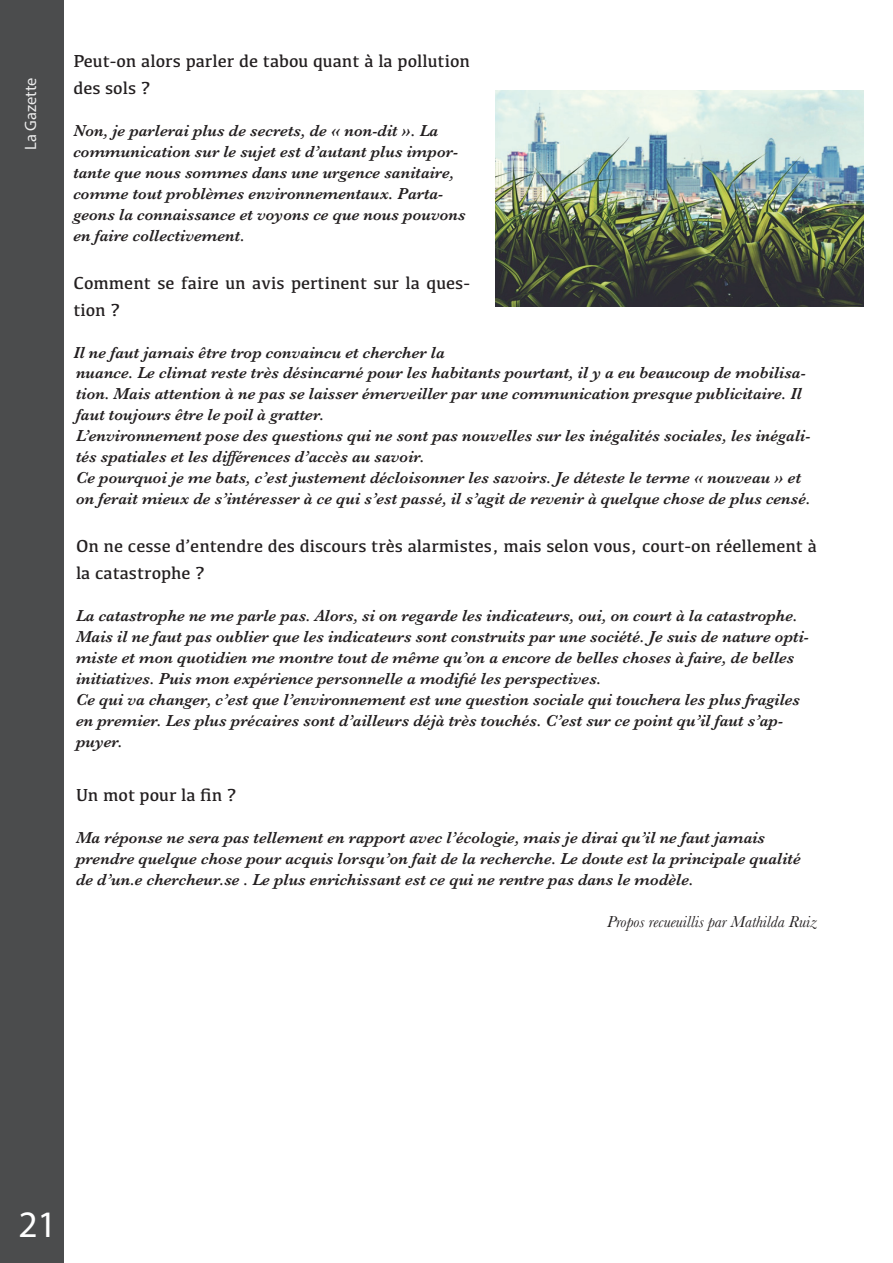
<style>
.page{position:relative;width:893px;height:1263px;background:#fff}
.page>*{position:absolute;margin:0;border:0;box-sizing:border-box;transform-origin:0 0}
.t1{font:37.5px "Myriad Pro";color:#fff}
.t2{font:18px/27px "Kefa";color:#231f20}
.t3{font:italic 600 16.5px/21px "Baskerville";color:#231f20}
.t4{font:italic 16.5px "Baskerville";color:#231f20}
.t5{font:16.5px "Myriad Pro";color:#fff}
</style>
<div class="page">
<div style="left:0;top:0;width:64px;height:1263px;background:#4b4c4d"></div>
<img style="left:495px;top:90px;width:369px;height:216px">
<p class="t5" style="left:20px;top:150px;width:74px;rotate:-90deg">La Gazette</p>
<p class="t2" style="left:73px;top:47px;width:398px">Peut-on alors parler de tabou quant à la pollution des sols ?</p>
<p class="t3" style="left:73px;top:120px;width:394px">Non, je parlerai plus de secrets, de « non-dit ». La communication sur le sujet est d’autant plus impor&shy;tante que nous sommes dans une urgence sanitaire, comme tout problèmes environnementaux. Parta&shy;geons la connaissance et voyons ce que nous pouvons en faire collectivement.</p>
<p class="t2" style="left:73px;top:269px;width:398px">Comment se faire un avis pertinent sur la ques&shy;tion ?</p>
<p class="t3" style="left:73px;top:342px;width:739px">Il ne faut jamais être trop convaincu et chercher la<br>nuance. Le climat reste très désincarné pour les habitants pourtant, il y a eu beaucoup de mobilisa&shy;tion. Mais attention à ne pas se laisser émerveiller par une communication presque publicitaire. Il faut toujours être le poil à gratter.<br>L’environnement pose des questions qui ne sont pas nouvelles sur les inégalités sociales, les inégali&shy;tés spatiales et les différences d’accès au savoir.<br>Ce pourquoi je me bats, c’est justement décloisonner les savoirs. Je déteste le terme « nouveau » et on ferait mieux de s’intéresser à ce qui s’est passé, il s’agit de revenir à quelque chose de plus censé.</p>
<p class="t2" style="left:76px;top:532px;width:742px">On ne cesse d’entendre des discours très alarmistes, mais selon vous, court-on réellement à la catastrophe ?</p>
<p class="t3" style="left:76px;top:606px;width:734px">La catastrophe ne me parle pas. Alors, si on regarde les indicateurs, oui, on court à la catastrophe.<br>Mais il ne faut pas oublier que les indicateurs sont construits par une société. Je suis de nature opti&shy;miste et mon quotidien me montre tout de même qu’on a encore de belles choses à faire, de belles initiatives. Puis mon expérience personnelle a modifié les perspectives.<br>Ce qui va changer, c’est que l’environnement est une question sociale qui touchera les plus fragiles en premier. Les plus précaires sont d’ailleurs déjà très touchés. C’est sur ce point qu’il faut s’ap&shy;puyer.</p>
<p class="t2" style="left:76px;top:781px;width:162px">Un mot pour la fin ?</p>
<p class="t3" style="left:76px;top:828px;width:726px">Ma réponse ne sera pas tellement en rapport avec l’écologie, mais je dirai qu’il ne faut jamais prendre quelque chose pour acquis lorsqu’on fait de la recherche. Le doute est la principale qualité de d’un.e chercheur.se . Le plus enrichissant est ce qui ne rentre pas dans le modèle.</p>
<p class="t4" style="left:607px;top:911px;width:211px">Propos recueuillis par Mathilda Ruiz</p>
<h1 class="t1" style="left:18px;top:1201px;width:40px">21</h1>
</div>
